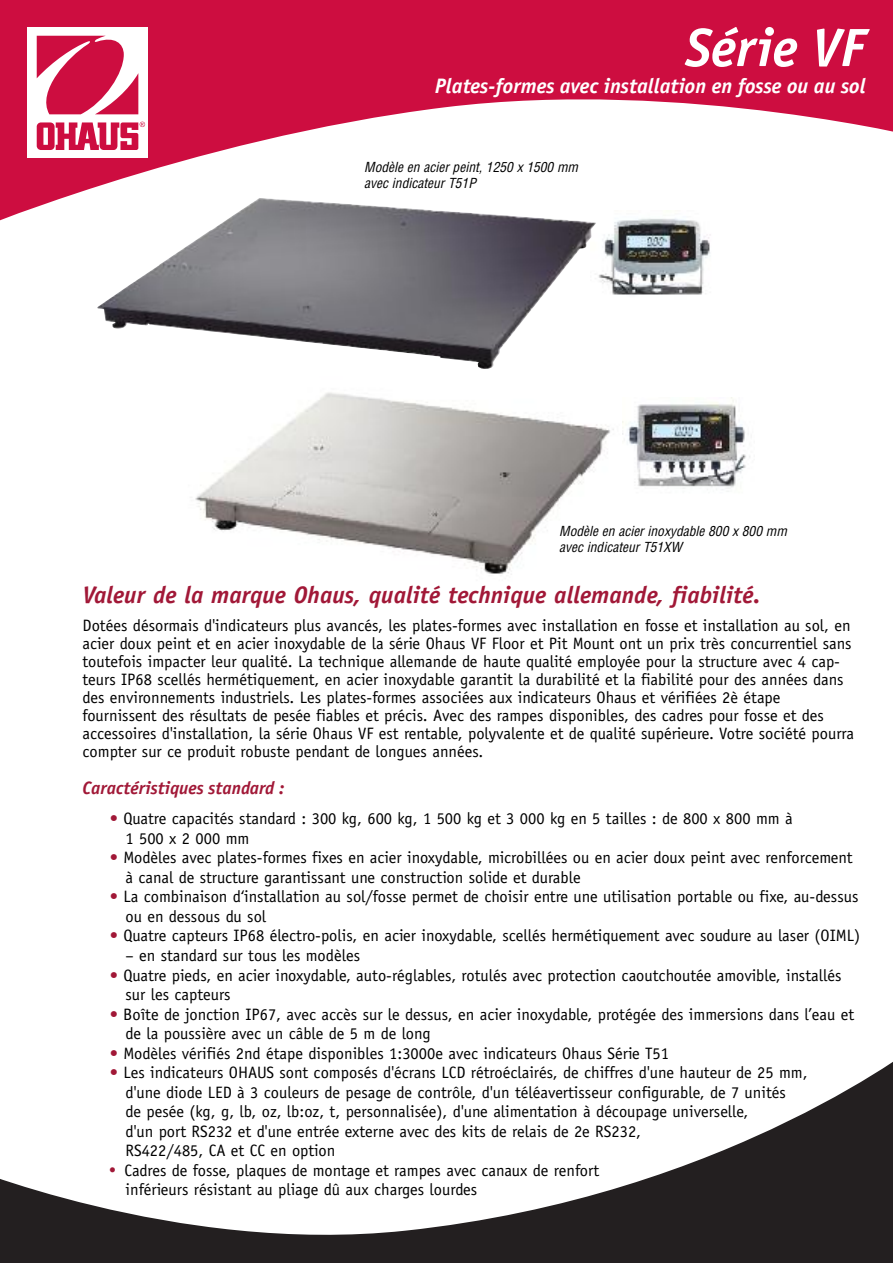
<style>
.page{position:relative;width:893px;height:1263px;background:#fff}
.page>*{position:absolute;margin:0;border:0;box-sizing:border-box;transform-origin:0 0}
.t1{font:italic 54px "Officina Sans Bold A";color:#fff}
.t2{font:italic 700 24px "Officina Sans";color:#a11837}
.t3{font:italic 21px "Officina Sans Bold A";color:#fff}
.t4{font:italic 18px "Officina Sans Bold A";color:#a11837}
.t5{font:16.5px/19.5px "Officina Sans";color:#000}
.t6{font:italic condensed 13.5px/16.2px "Helvetica";color:#000}
.s1{color:#a11837}
.s2{font-family:"Helvetica";font-stretch:condensed;color:#a11837}
</style>
<div class="page">
<svg style="left:0;top:1062px;width:893px;height:201px"></svg>
<svg style="left:0;top:0;width:893px;height:221px;fill:#cd0d40"></svg>
<div style="left:28px;top:27px;width:120px;height:131px;background:#fff"></div>
<svg style="left:36px;top:36px;width:102px;height:78px"></svg>
<svg style="left:37px;top:122px;width:108px;height:28px"></svg>
<img style="left:596px;top:210px;width:126px;height:85px">
<img style="left:195px;top:392px;width:419px;height:183px">
<img style="left:97px;top:198px;width:499px;height:171px">
<img style="left:622px;top:397px;width:128px;height:95px">
<h1 class="t1" style="left:685px;top:27px;width:182px">Série VF</h1>
<p class="t3" style="left:435px;top:78px;width:432px">Plates-formes avec installation en fosse ou au sol</p>
<p class="t6" style="left:364px;top:159px;width:215px">Modèle en acier peint, 1250 x 1500 mm avec indicateur T51P</p>
<p class="t6" style="left:559px;top:523px;width:229px">Modèle en acier inoxydable 800 x 800 mm avec indicateur T51XW</p>
<h2 class="t2" style="left:82px;top:585px;width:680px">Valeur de la marque Ohaus, qualité technique allemande, fiabilité.</h2>
<p class="t5" style="left:82px;top:618px;width:773px;line-height:18px">Dotées désormais d'indicateurs plus avancés, les plates-formes avec installation en fosse et installation au sol, en acier doux peint et en acier inoxydable de la série Ohaus VF Floor et Pit Mount ont un prix très concurrentiel sans toutefois impacter leur qualité. La technique allemande de haute qualité employée pour la structure avec 4 cap&shy;teurs IP68 scellés hermétiquement, en acier inoxydable garantit la durabilité et la fiabilité pour des années dans des environnements industriels. Les plates-formes associées aux indicateurs Ohaus et vérifiées 2è étape fournissent des résultats de pesée fiables et précis. Avec des rampes disponibles, des cadres pour fosse et des accessoires d'installation, la série Ohaus VF est rentable, polyvalente et de qualité supérieure. Votre société pourra compter sur ce produit robuste pendant de longues années.</p>
<p class="t4" style="left:82px;top:781px;width:203px">Caractéristiques standard :</p>
<p class="t5" style="left:126px;top:810px;width:669px;text-indent:-16px"><span class="s1">•</span> Quatre capacités standard : 300 kg, 600 kg, 1 500 kg et 3 000 kg en 5 tailles : de 800 x 800 mm à<br>1 500 x 2 000 mm</p>
<p class="t5" style="left:126px;top:849px;width:729px;text-indent:-16px"><span class="s1">•</span> Modèles avec plates-formes fixes en acier inoxydable, microbillées ou en acier doux peint avec renforcement à canal de structure garantissant une construction solide et durable</p>
<p class="t5" style="left:126px;top:888px;width:734px;text-indent:-16px"><span class="s1">•</span> La combinaison d‘installation au sol/fosse permet de choisir entre une utilisation portable ou fixe, au-dessus ou en dessous du sol</p>
<p class="t5" style="left:110px;top:927px;width:752px"><span class="s1">•</span> Quatre capteurs IP68 électro-polis, en acier inoxydable, scellés hermétiquement avec soudure au laser (OIML)</p>
<p class="t5" style="left:126px;top:947px;width:236px">– en standard sur tous les modèles</p>
<p class="t5" style="left:126px;top:966px;width:717px;text-indent:-16px"><span class="s1">•</span> Quatre pieds, en acier inoxydable, auto-réglables, rotulés avec protection caoutchoutée amovible, installés sur les capteurs</p>
<p class="t5" style="left:126px;top:1005px;width:730px;text-indent:-16px"><span class="s1">•</span> Boîte de jonction IP67, avec accès sur le dessus, en acier inoxydable, protégée des immersions dans l’eau et de la poussière avec un câble de 5 m de long</p>
<p class="t5" style="left:110px;top:1044px;width:561px"><span class="s1">•</span> Modèles vérifiés 2nd étape disponibles 1:3000e avec indicateurs Ohaus Série T51</p>
<p class="t5" style="left:126px;top:1064px;width:684px;text-indent:-16px"><span class="s1">•</span> Les indicateurs OHAUS sont composés d'écrans LCD rétroéclairés, de chiffres d'une hauteur de 25 mm, d'une diode LED à 3 couleurs de pesage de contrôle, d'un téléavertisseur configurable, de 7 unités<br>de pesée (kg, g, lb, oz, lb:oz, t, personnalisée), d'une alimentation à découpage universelle,<br>d'un port RS232 et d'une entrée externe avec des kits de relais de 2e RS232,<br>RS422/485, CA et CC en option</p>
<p class="t5" style="left:126px;top:1161px;width:475px;text-indent:-16px"><span class="s2">•</span> Cadres de fosse, plaques de montage et rampes avec canaux de renfort inférieurs résistant au pliage dû aux charges lourdes</p>
</div>
